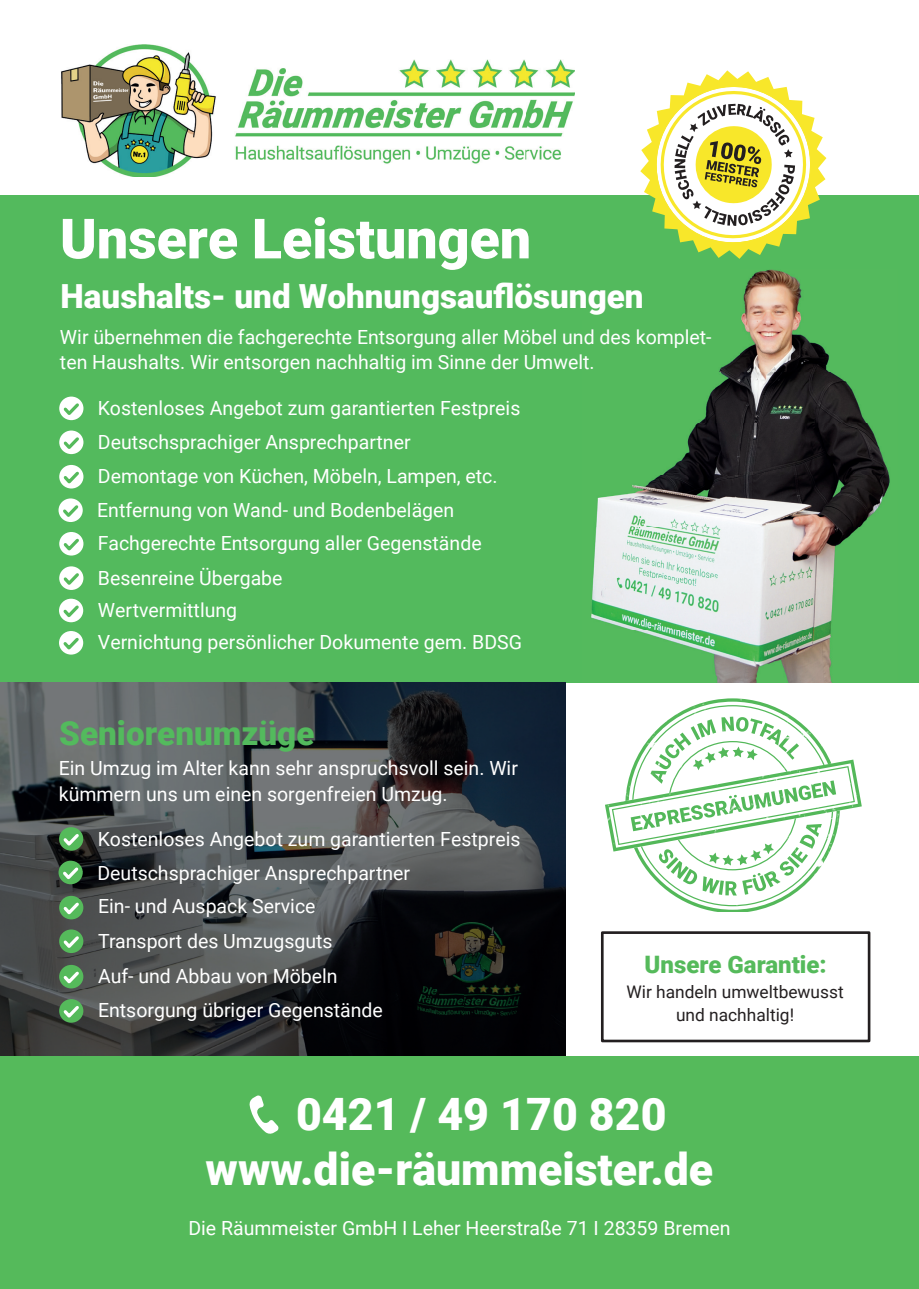
<style>
.page{position:relative;width:919px;height:1289px;background:#fff}
.page>*{position:absolute;margin:0;border:0;box-sizing:border-box;transform-origin:0 0}
.t1{font:900 55.5px "Roboto";color:#fff}
.t2{font:900 44.7px/55.3px "Roboto";color:#fff}
.t3{font:900 33.15px "Roboto";color:#fff}
.t4{font:900 33.15px "Roboto";color:#53ba5d}
.t5{font:900 24px "Roboto";color:#55ba5b}
.t6{font:19.5px/25.5px "Roboto";color:#fff}
.t7{font:17.4px/23.1px "Roboto";color:#231f20;text-align:center}
</style>
<div class="page">
<div style="left:0;top:195px;width:918px;height:487px;background:#53ba5d"></div>
<img style="left:591px;top:269px;width:299px;height:413px">
<img style="left:0;top:682px;width:566px;height:374px">
<img style="left:62px;top:44px;width:154px;height:133px">
<img style="left:235px;top:60px;width:340px;height:104px">
<div style="left:59px;top:827px;width:24px;height:23px;background:#55ba5b;border-radius:50%"></div>
<svg style="left:60px;top:830px;width:22px;height:18px"></svg>
<svg style="left:58px;top:860px;width:25px;height:24px"></svg>
<svg style="left:60px;top:864px;width:21px;height:18px"></svg>
<svg style="left:59px;top:895px;width:24px;height:24px"></svg>
<svg style="left:61px;top:899px;width:21px;height:18px"></svg>
<svg style="left:59px;top:964px;width:24px;height:24px"></svg>
<svg style="left:61px;top:968px;width:21px;height:18px"></svg>
<div style="left:59px;top:999px;width:24px;height:23px;background:#55ba5b;border-radius:50%"></div>
<svg style="left:61px;top:1002px;width:21px;height:18px"></svg>
<svg style="left:59px;top:929px;width:24px;height:24px"></svg>
<svg style="left:61px;top:933px;width:21px;height:18px"></svg>
<svg style="left:59px;top:396px;width:24px;height:24px"></svg>
<svg style="left:61px;top:400px;width:21px;height:18px"></svg>
<svg style="left:59px;top:430px;width:24px;height:24px"></svg>
<svg style="left:61px;top:434px;width:21px;height:18px"></svg>
<div style="left:59px;top:532px;width:24px;height:23px;background:#fff;border-radius:50%"></div>
<svg style="left:61px;top:535px;width:21px;height:18px"></svg>
<div style="left:59px;top:465px;width:24px;height:23px;background:#fff;border-radius:50%"></div>
<svg style="left:61px;top:468px;width:21px;height:18px"></svg>
<svg style="left:58px;top:498px;width:25px;height:24px"></svg>
<svg style="left:60px;top:502px;width:21px;height:18px"></svg>
<svg style="left:59px;top:566px;width:24px;height:24px"></svg>
<svg style="left:61px;top:570px;width:21px;height:18px"></svg>
<svg style="left:59px;top:598px;width:24px;height:24px"></svg>
<svg style="left:60px;top:602px;width:22px;height:18px"></svg>
<div style="left:59px;top:631px;width:24px;height:23px;background:#fff;border-radius:50%"></div>
<svg style="left:60px;top:634px;width:22px;height:18px"></svg>
<div style="left:0;top:1056px;width:918px;height:232px;background:#55ba5b"></div>
<svg style="left:640px;top:70px;width:186px;height:189px"></svg>
<svg style="left:249px;top:1095px;width:30px;height:39px"></svg>
<div style="left:601px;top:931px;width:269px;height:111px;border:3px solid #231f20"></div>
<img style="left:635px;top:698px;width:195px;height:214px">
<img style="left:605px;top:759px;width:256px;height:92px">
<img style="left:611px;top:766px;width:243px;height:79px">
<svg style="left:709px;top:843px;width:65px;height:22px"></svg>
<svg style="left:692px;top:746px;width:65px;height:24px"></svg>
<img style="left:650px;top:770px;width:16px;height:13px">
<img style="left:655px;top:754px;width:16px;height:15px">
<img style="left:665px;top:744px;width:14px;height:14px">
<img style="left:673px;top:732px;width:18px;height:19px">
<img style="left:690px;top:726px;width:10px;height:14px">
<img style="left:697px;top:719px;width:19px;height:18px">
<img style="left:721px;top:716px;width:13px;height:15px">
<img style="left:736px;top:717px;width:12px;height:14px">
<img style="left:750px;top:718px;width:12px;height:16px">
<img style="left:759px;top:722px;width:15px;height:15px">
<img style="left:766px;top:729px;width:15px;height:16px">
<img style="left:778px;top:735px;width:12px;height:17px">
<img style="left:786px;top:743px;width:13px;height:16px">
<img style="left:658px;top:849px;width:15px;height:14px">
<svg style="left:666px;top:857px;width:12px;height:12px"></svg>
<img style="left:670px;top:860px;width:18px;height:19px">
<img style="left:682px;top:868px;width:15px;height:16px">
<img style="left:702px;top:876px;width:17px;height:17px">
<img style="left:718px;top:880px;width:5px;height:14px">
<img style="left:725px;top:881px;width:11px;height:14px">
<img style="left:742px;top:879px;width:10px;height:15px">
<img style="left:752px;top:873px;width:14px;height:18px">
<img style="left:763px;top:871px;width:17px;height:16px">
<img style="left:779px;top:861px;width:15px;height:14px">
<svg style="left:787px;top:856px;width:12px;height:12px"></svg>
<img style="left:790px;top:847px;width:17px;height:16px">
<img style="left:799px;top:834px;width:16px;height:14px">
<img style="left:805px;top:824px;width:16px;height:13px">
<h1 class="t1" style="left:60px;top:200px;width:472px">Unsere Leistungen</h1>
<h3 class="t3" style="left:61px;top:273px;width:584px">Haushalts- und Wohnungsauflösungen</h3>
<p class="t6" style="left:60px;top:323px;width:653px">Wir übernehmen die fachgerechte Entsorgung aller Möbel und des komplet&shy;ten Haushalts. Wir entsorgen nachhaltig im Sinne der Umwelt.</p>
<p class="t6" style="left:98px;top:390px;width:424px;line-height:33.9px">Kostenloses Angebot zum garantierten Festpreis<br>Deutschsprachiger Ansprechpartner</p>
<p class="t6" style="left:98px;top:463px;width:401px">Demontage von Küchen, Möbeln, Lampen, etc.</p>
<p class="t6" style="left:97px;top:496px;width:358px">Entfernung von Wand- und Bodenbelägen</p>
<p class="t6" style="left:98px;top:530px;width:385px">Fachgerechte Entsorgung aller Gegenstände</p>
<p class="t6" style="left:98px;top:561px;width:425px;line-height:32.2px">Besenreine Übergabe<br>Wertvermittlung<br>Vernichtung persönlicher Dokumente gem. BDSG</p>
<h3 class="t4" style="left:59px;top:710px;width:257px">Seniorenumzüge</h3>
<p class="t6" style="left:59px;top:755px;width:460px">Ein Umzug im Alter kann sehr anspruchsvoll sein. Wir kümmern uns um einen sorgenfreien Umzug.</p>
<p class="t6" style="left:97px;top:821px;width:424px;line-height:33.5px">Kostenloses Angebot zum garantierten Festpreis<br>Deutschsprachiger Ansprechpartner</p>
<p class="t6" style="left:98px;top:893px;width:219px">Ein- und Auspack Service</p>
<p class="t6" style="left:98px;top:927px;width:236px">Transport des Umzugsguts</p>
<p class="t6" style="left:98px;top:958px;width:286px;line-height:34.2px">Auf- und Abbau von Möbeln<br>Entsorgung übriger Gegenstände</p>
<p class="t5" style="left:644px;top:947px;width:184px">Unsere Garantie:</p>
<p class="t7" style="left:626px;top:979px;width:219px">Wir handeln umweltbewusst und nachhaltig!</p>
<h2 class="t2" style="left:205px;top:1084px;width:509px;text-indent:90px">0421 / 49 170 820 www.die-räummeister.de</h2>
<p class="t6" style="left:188px;top:1214px;width:543px">Die Räummeister GmbH I Leher Heerstraße 71 I 28359 Bremen</p>
</div>
